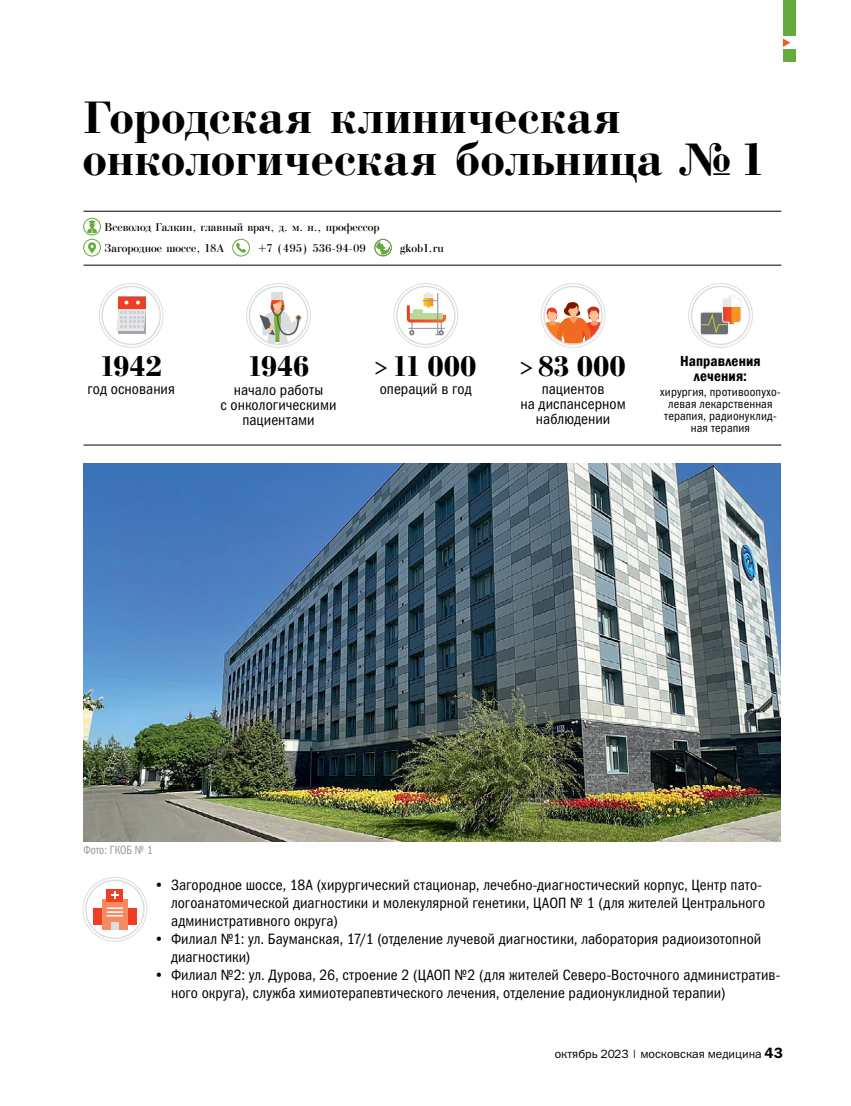
<style>
.page{position:relative;width:851px;height:1106px;background:#fff}
.page>*{position:absolute;margin:0;border:0;box-sizing:border-box;transform-origin:0 0}
.t1{font:48px/42px "Bodoni Bold Cyrillic";letter-spacing:.015em;color:#000}
.t2{font:30px "Bodoni Bold Cyrillic";letter-spacing:-.045em;color:#000}
.t3{font:15px/15px "Franklin Gothic Book Cond C";letter-spacing:.005em;color:#000}
.t4{font:600 condensed 15px/15px "Franklin Gothic";letter-spacing:.01em;color:#000;text-align:center}
.t5{font:12px/21px "Bodoni Cyrillic";color:#000}
.t6{font:12px/12px "Franklin Gothic Book Cond C";letter-spacing:.01em;color:#000;text-align:center}
.t7{font:12px "Franklin Gothic Book ITC";color:#000}
.t8{font:12px "Franklin Gothic Book Cond ITC";letter-spacing:-.01em;color:#939598;scale:.9 1}
.s1{font-size:24px}
.s2{font-family:"Franklin Gothic Demi C";font-size:15px}
</style>
<div class="page">
<svg style="left:87px;top:220px;width:10px;height:13px"></svg>
<div style="left:83px;top:218px;width:18px;height:17px;border:1px solid #64aa3c;border-radius:50%"></div>
<svg style="left:88px;top:242px;width:8px;height:12px"></svg>
<div style="left:83px;top:239px;width:18px;height:17px;border:1px solid #64aa3c;border-radius:50%"></div>
<svg style="left:236px;top:242px;width:10px;height:10px"></svg>
<div style="left:232px;top:239px;width:17px;height:17px;border:1px solid #64aa3c;border-radius:50%"></div>
<svg style="left:376px;top:241px;width:14px;height:13px"></svg>
<div style="left:374px;top:239px;width:17px;height:17px;border:1px solid #64aa3c;border-radius:50%"></div>
<hr style="left:83px;top:265px;width:698px;height:1px;background:#000">
<hr style="left:83px;top:445px;width:698px;height:1px;background:#000">
<hr style="left:83px;top:211px;width:698px;height:1px;background:#000">
<svg style="left:83px;top:877px;width:64px;height:64px"></svg>
<div style="left:83px;top:877px;width:64px;height:64px;border:1px solid #dcddde;border-radius:50%"></div>
<div style="left:85px;top:879px;width:60px;height:60px;border:2px solid #dcddde;border-radius:50%"></div>
<div style="left:93px;top:908px;width:43px;height:17px;background:#ef3e23"></div>
<div style="left:102px;top:899px;width:26px;height:30px;background:#f68b62"></div>
<svg style="left:107px;top:907px;width:16px;height:9px"></svg>
<div style="left:111px;top:922px;width:8px;height:7px;background:#dcddde"></div>
<div style="left:107px;top:888px;width:16px;height:13px;background:#ef3e23"></div>
<svg style="left:111px;top:891px;width:8px;height:8px"></svg>
<svg style="left:99px;top:283px;width:64px;height:64px"></svg>
<div style="left:99px;top:283px;width:64px;height:65px;border:1px solid #dcddde;border-radius:50%"></div>
<div style="left:101px;top:286px;width:60px;height:59px;border:2px solid #dcddde;border-radius:50%"></div>
<div style="left:118px;top:297px;width:28px;height:37px;background:#a3a5a8"></div>
<div style="left:118px;top:297px;width:28px;height:11px;background:#ef3e23"></div>
<svg style="left:116px;top:300px;width:30px;height:31px"></svg>
<svg style="left:246px;top:283px;width:64px;height:64px"></svg>
<div style="left:246px;top:283px;width:65px;height:65px;border:1px solid #dcddde;border-radius:50%"></div>
<div style="left:249px;top:286px;width:59px;height:59px;border:2px solid #dcddde;border-radius:50%"></div>
<div style="left:272px;top:292px;width:11px;height:8px;background:#dcddde"></div>
<svg style="left:259px;top:295px;width:43px;height:49px"></svg>
<svg style="left:541px;top:283px;width:64px;height:64px"></svg>
<div style="left:540px;top:283px;width:65px;height:65px;border:1px solid #dcddde;border-radius:50%"></div>
<svg style="left:544px;top:301px;width:58px;height:42px"></svg>
<div style="left:543px;top:286px;width:59px;height:59px;border:2px solid #dcddde;border-radius:50%"></div>
<svg style="left:688px;top:283px;width:64px;height:64px"></svg>
<div style="left:688px;top:283px;width:64px;height:65px;border:1px solid #dcddde;border-radius:50%"></div>
<svg style="left:698px;top:294px;width:44px;height:42px"></svg>
<div style="left:690px;top:286px;width:60px;height:59px;border:2px solid #dcddde;border-radius:50%"></div>
<svg style="left:394px;top:283px;width:63px;height:64px"></svg>
<div style="left:393px;top:283px;width:65px;height:65px;border:1px solid #dcddde;border-radius:50%"></div>
<div style="left:396px;top:286px;width:59px;height:59px;border:2px solid #dcddde;border-radius:50%"></div>
<svg style="left:407px;top:292px;width:39px;height:43px"></svg>
<img style="left:83px;top:463px;width:697px;height:378px">
<div style="left:782px;top:0;width:13px;height:62px;background:#64aa3c"></div>
<div style="left:782px;top:36px;width:13px;height:13px;background:#fff"></div>
<svg style="left:782px;top:38px;width:8px;height:9px"></svg>
<h1 class="t1" style="left:83px;top:97px;width:683px">Городская клиническая онкологическая больница № 1</h1>
<p class="t5" style="left:104px;top:216px;width:276px">Âсеволод Галкин, главный врач, д. м. н., проôессор<br>Загородное øоссе, 18А</p>
<p class="t5" style="left:258px;top:237px;width:109px">+7 (495) 536-94-09</p>
<p class="t5" style="left:400px;top:237px;width:45px">gkob1.ru</p>
<h2 class="t2" style="left:100px;top:351px;width:65px">1942</h2>
<p class="t3" style="left:87px;top:381px;width:89px">год основания</p>
<h2 class="t2" style="left:247px;top:351px;width:64px">1946</h2>
<p class="t3" style="left:220px;top:382px;width:117px;text-align:center">начало работы<br>с онкологическими пациентами</p>
<h2 class="t2" style="left:374px;top:351px;width:104px"><span class="s1">&gt;</span> 11 000</h2>
<p class="t3" style="left:380px;top:381px;width:93px">операций в год</p>
<h2 class="t2" style="left:520px;top:351px;width:108px"><span class="s1">&gt;</span> 83 000</h2>
<p class="t3" style="left:520px;top:381px;width:107px;text-align:center">пациентов<br>на диспансерном наблюдении</p>
<p class="t4" style="left:680px;top:353px;width:82px">Направления лечения:</p>
<p class="t6" style="left:660px;top:386px;width:122px">хирургия, противоопухо&shy;левая лекарственная терапия, радионуклид&shy;ная терапия</p>
<p class="t8" style="left:83px;top:843px;width:78px">Фото: ГКОБ № 1</p>
<p class="t3" style="left:171px;top:875px;width:595px;line-height:18px;text-indent:-17px">• Загородное шоссе, 18А (хирургический стационар, лечебно-диагностический корпус, Центр пато&shy;логоанатомической диагностики и молекулярной генетики, ЦАОП № 1 (для жителей Центрального административного округа)</p>
<p class="t3" style="left:171px;top:929px;width:591px;line-height:18px;text-indent:-17px">• Филиал №1: ул. Бауманская, 17/1 (отделение лучевой диагностики, лаборатория радиоизотопной диагностики)</p>
<p class="t3" style="left:171px;top:965px;width:610px;line-height:18px;text-indent:-17px">• Филиал №2: ул. Дурова, 26, строение 2 (ЦАОП №2 (для жителей Северо-Восточного административ&shy;ного округа), служба химиотерапевтического лечения, отделение радионуклидной терапии)</p>
<p class="t7" style="left:561px;top:1045px;width:222px">октябрь 2023 | московская медицина <span class="s2">435</span></p>
<p class="t7" style="left:554px;top:1045px;width:208px">октябрь 2023 | московская медицина</p>
</div>
